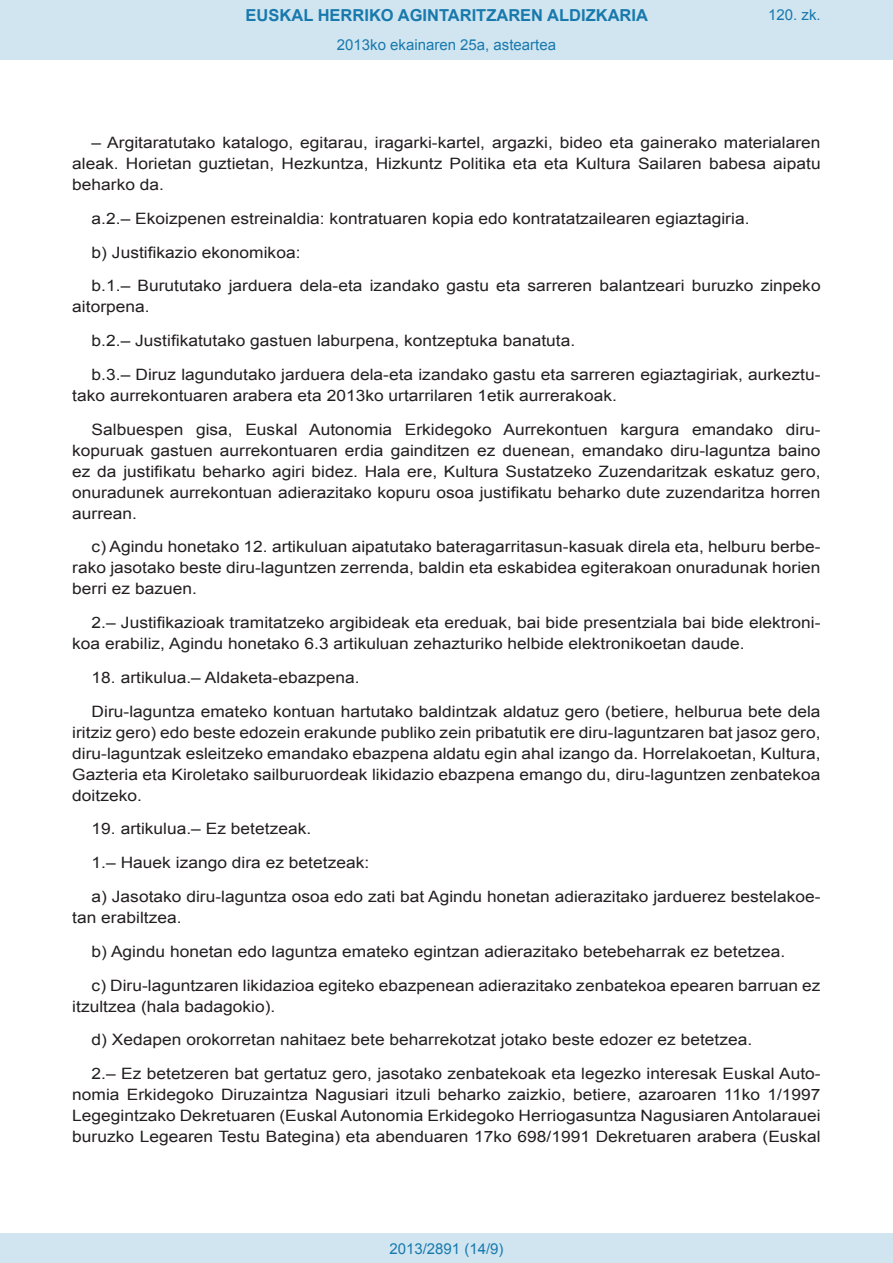
<style>
.page{position:relative;width:893px;height:1263px;background:#fff}
.page>*{position:absolute;margin:0;border:0;box-sizing:border-box;transform-origin:0 0}
.t1{font:700 16.5px "Arial";color:#1879ad}
.BOPVDetalle{font:15.6px/21px "Arial";color:#231f20;text-align:justify;scale:1.11 1}
.Paginacion_Centro{font:15px "Arial";color:#1879ad}
</style>
<div class="page">
<div style="left:0;top:0;width:893px;height:60px;background:#d0e5f0"></div>
<div style="left:0;top:1233px;width:893px;height:30px;background:#d0e5f0"></div>
<p class="t1" style="left:246px;top:4px;width:404px">EUSKAL HERRIKO AGINTARITZAREN ALDIZKARIA</p>
<p class="Paginacion_Centro" style="left:337px;top:35px;width:221px">2013ko ekainaren 25a, asteartea</p>
<p class="Paginacion_Centro" style="left:768px;top:5px;width:54px">120. zk.</p>
<p class="BOPVDetalle" style="left:72px;top:132px;width:676px;text-indent:19px">– Argitaratutako katalogo, egitarau, iragarki-kartel, argazki, bideo eta gainerako materialaren aleak. Horietan guztietan, Hezkuntza, Hizkuntz Politika eta eta Kultura Sailaren babesa aipatu beharko da.</p>
<p class="BOPVDetalle" style="left:92px;top:208px;width:594px">a.2.– Ekoizpenen estreinaldia: kontratuaren kopia edo kontratatzailearen egiaztagiria.</p>
<p class="BOPVDetalle" style="left:92px;top:242px;width:190px">b) Justifikazio ekonomikoa:</p>
<p class="BOPVDetalle" style="left:72px;top:276px;width:676px;text-indent:19px">b.1.– Burututako jarduera dela-eta izandako gastu eta sarreren balantzeari buruzko zinpeko aitorpena.</p>
<p class="BOPVDetalle" style="left:92px;top:330px;width:437px">b.2.– Justifikatutako gastuen laburpena, kontzeptuka banatuta.</p>
<p class="BOPVDetalle" style="left:72px;top:364px;width:676px;text-indent:19px">b.3.– Diruz lagundutako jarduera dela-eta izandako gastu eta sarreren egiaztagiriak, aurkeztu&shy;tako aurrekontuaren arabera eta 2013ko urtarrilaren 1etik aurrerakoak.</p>
<p class="BOPVDetalle" style="left:72px;top:419px;width:676px;text-indent:19px">Salbuespen gisa, Euskal Autonomia Erkidegoko Aurrekontuen kargura emandako diru&shy;kopuruak gastuen aurrekontuaren erdia gainditzen ez duenean, emandako diru-laguntza baino ez da justifikatu beharko agiri bidez. Hala ere, Kultura Sustatzeko Zuzendaritzak eskatuz gero, onuradunek aurrekontuan adierazitako kopuru osoa justifikatu beharko dute zuzendaritza horren aurrean.</p>
<p class="BOPVDetalle" style="left:72px;top:537px;width:676px;text-indent:19px">c) Agindu honetako 12. artikuluan aipatutako bateragarritasun-kasuak direla eta, helburu berbe&shy;rako jasotako beste diru-laguntzen zerrenda, baldin eta eskabidea egiterakoan onuradunak horien berri ez bazuen.</p>
<p class="BOPVDetalle" style="left:72px;top:612px;width:676px;text-indent:19px">2.– Justifikazioak tramitatzeko argibideak eta ereduak, bai bide presentziala bai bide elektroni&shy;koa erabiliz, Agindu honetako 6.3 artikuluan zehazturiko helbide elektronikoetan daude.</p>
<p class="BOPVDetalle" style="left:92px;top:667px;width:243px">18. artikulua.– Aldaketa-ebazpena.</p>
<p class="BOPVDetalle" style="left:72px;top:701px;width:676px;text-indent:19px">Diru-laguntza emateko kontuan hartutako baldintzak aldatuz gero (betiere, helburua bete dela iritziz gero) edo beste edozein erakunde publiko zein pribatutik ere diru-laguntzaren bat jasoz gero, diru-laguntzak esleitzeko emandako ebazpena aldatu egin ahal izango da. Horrelakoetan, Kultura, Gazteria eta Kiroletako sailburuordeak likidazio ebazpena emango du, diru-laguntzen zenbatekoa doitzeko.</p>
<p class="BOPVDetalle" style="left:92px;top:819px;width:199px">19. artikulua.– Ez betetzeak.</p>
<p class="BOPVDetalle" style="left:92px;top:852px;width:252px">1.– Hauek izango dira ez betetzeak:</p>
<p class="BOPVDetalle" style="left:72px;top:886px;width:676px;text-indent:19px">a) Jasotako diru-laguntza osoa edo zati bat Agindu honetan adierazitako jarduerez bestelakoe&shy;tan erabiltzea.</p>
<p class="BOPVDetalle" style="left:92px;top:941px;width:626px">b) Agindu honetan edo laguntza emateko egintzan adierazitako betebeharrak ez betetzea.</p>
<p class="BOPVDetalle" style="left:72px;top:975px;width:676px;text-indent:19px">c) Diru-laguntzaren likidazioa egiteko ebazpenean adierazitako zenbatekoa epearen barruan ez itzultzea (hala badagokio).</p>
<p class="BOPVDetalle" style="left:92px;top:1029px;width:597px">d) Xedapen orokorretan nahitaez bete beharrekotzat jotako beste edozer ez betetzea.</p>
<p class="BOPVDetalle" style="left:72px;top:1063px;width:676px;text-indent:19px">2.– Ez betetzeren bat gertatuz gero, jasotako zenbatekoak eta legezko interesak Euskal Auto&shy;nomia Erkidegoko Diruzaintza Nagusiari itzuli beharko zaizkio, betiere, azaroaren 11ko 1/1997<br>Legegintzako Dekretuaren (Euskal Autonomia Erkidegoko Herriogasuntza Nagusiaren Antolarauei buruzko Legearen Testu Bategina) eta abenduaren 17ko 698/1991 Dekretuaren arabera (Euskal</p>
<p class="Paginacion_Centro" style="left:389px;top:1238px;width:116px">2013/2891 (14/9)</p>
</div>
